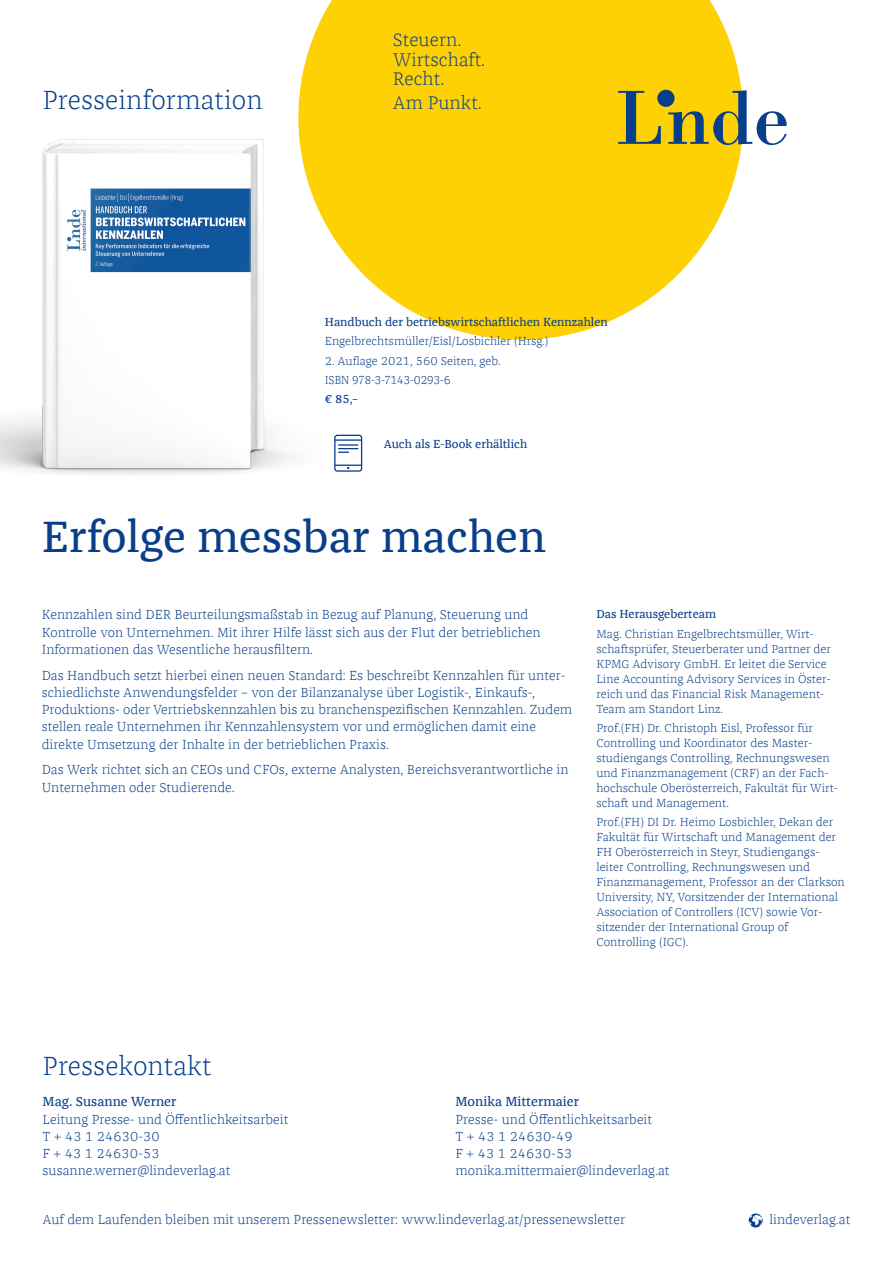
<style>
.page{position:relative;width:893px;height:1263px;background:#fff}
.page>*{position:absolute;margin:0;border:0;box-sizing:border-box;transform-origin:0 0}
.t1{font:45px "Franziska Offc Pro";color:#093f8a}
.t2{font:300 27px "Franziska Offc Pro";color:#093f8a}
.t3{font:300 18.75px/19.5px "Franziska Offc Pro";color:#093f8a}
.t4{font:300 13.5px/17.2px "Franziska Offc Pro";color:#093f8a}
.t5{font:13.5px "Franziska Offc Pro";color:#093f8a}
.t6{font:300 12px/15px "Franziska Offc Pro";color:#093f8a}
.t7{font:12px "Franziska Offc Pro";color:#093f8a}
</style>
<div class="page">
<svg style="left:301px;top:0;width:441px;height:340px;background:#fed727"></svg>
<svg style="left:618px;top:91px;width:43px;height:53px;background:#b0a22f"></svg>
<svg style="left:668px;top:90px;width:119px;height:55px"></svg>
<div style="left:657px;top:90px;width:18px;height:17px;background:#093f8a;border-radius:50%"></div>
<svg style="left:749px;top:1213px;width:14px;height:14px"></svg>
<img style="left:0;top:78px;width:499px;height:396px">
<h2 class="t2" style="left:43px;top:83px;width:222px">Presseinformation</h2>
<h3 class="t3" style="left:393px;top:30px;width:94px">Steuern.<br>Wirtschaft.<br>Recht.</h3>
<h3 class="t3" style="left:393px;top:92px;width:91px">Am Punkt.</h3>
<p class="t7" style="left:325px;top:315px;width:285px">Handbuch der betriebswirtschaftlichen Kennzahlen</p>
<p class="t6" style="left:325px;top:334px;width:225px">Engelbrechtsmüller/Eisl/Losbichler (Hrsg.)</p>
<p class="t6" style="left:325px;top:351px;width:177px;line-height:19.2px">2. Auflage 2021, 560 Seiten, geb.<br>ISBN 978-3-7143-0293-6</p>
<p class="t7" style="left:325px;top:392px;width:35px">€ 85,–</p>
<p class="t7" style="left:384px;top:437px;width:145px">Auch als E-Book erhältlich</p>
<h1 class="t1" style="left:42px;top:509px;width:506px">Erfolge messbar machen</h1>
<p class="t4" style="left:42px;top:606px;width:500px">Kennzahlen sind DER Beurteilungsmaßstab in Bezug auf Planung, Steuerung und<br>Kontrolle von Unternehmen. Mit ihrer Hilfe lässt sich aus der Flut der betrieblichen<br>Informationen das Wesentliche herausfiltern.</p>
<p class="t4" style="left:42px;top:666px;width:532px">Das Handbuch setzt hierbei einen neuen Standard: Es beschreibt Kennzahlen für unter&shy;schiedlichste Anwendungsfelder – von der Bilanzanalyse über Logistik-, Einkaufs-, Produktions- oder Vertriebskennzahlen bis zu branchenspezifischen Kennzahlen. Zudem stellen reale Unternehmen ihr Kennzahlensystem vor und ermöglichen damit eine direkte Umsetzung der Inhalte in der betrieblichen Praxis.</p>
<p class="t4" style="left:42px;top:761px;width:528px">Das Werk richtet sich an CEOs und CFOs, externe Analysten, Bereichsverantwortliche in<br>Unternehmen oder Studierende.</p>
<p class="t7" style="left:596px;top:607px;width:121px">Das Herausgeberteam</p>
<p class="t6" style="left:596px;top:626px;width:236px">Mag. Christian Engelbrechtsmüller, Wirt&shy;schaftsprüfer, Steuerberater und Partner der KPMG Advisory GmbH. Er leitet die Service Line Accounting Advisory Services in Öster&shy;reich und das Financial Risk Management-Team am Standort Linz.</p>
<p class="t6" style="left:596px;top:720px;width:243px">Prof.(FH) Dr. Christoph Eisl, Professor für Controlling und Koordinator des Master&shy;studiengangs Controlling, Rechnungswesen und Finanzmanagement (CRF) an der Fach&shy;hochschule Oberösterreich, Fakultät für Wirt&shy;schaft und Management.</p>
<p class="t6" style="left:596px;top:814px;width:250px">Prof.(FH) DI Dr. Heimo Losbichler, Dekan der Fakultät für Wirtschaft und Management der FH Oberösterreich in Steyr, Studiengangs&shy;leiter Controlling, Rechnungswesen und Finanzmanagement, Professor an der Clarkson University, NY, Vorsitzender der International Association of Controllers (ICV) sowie Vor&shy;sitzender der International Group of Controlling (IGC).</p>
<h2 class="t2" style="left:43px;top:1049px;width:170px">Pressekontakt</h2>
<p class="t5" style="left:43px;top:1093px;width:135px">Mag. Susanne Werner</p>
<p class="t4" style="left:43px;top:1110px;width:247px">Leitung Presse- und Öffentlichkeitsarbeit<br>T + 43 1 24630-30<br>F + 43 1 24630-53 susanne.werner@lindeverlag.at</p>
<p class="t5" style="left:456px;top:1093px;width:125px">Monika Mittermaier</p>
<p class="t4" style="left:456px;top:1110px;width:216px">Presse- und Öffentlichkeitsarbeit<br>T + 43 1 24630-49<br>F + 43 1 24630-53 monika.mittermaier@lindeverlag.at</p>
<p class="t4" style="left:43px;top:1211px;width:584px">Auf dem Laufenden bleiben mit unserem Pressenewsletter: www.lindeverlag.at/pressenewsletter</p>
<p class="t4" style="left:769px;top:1211px;width:83px">lindeverlag.at</p>
</div>
